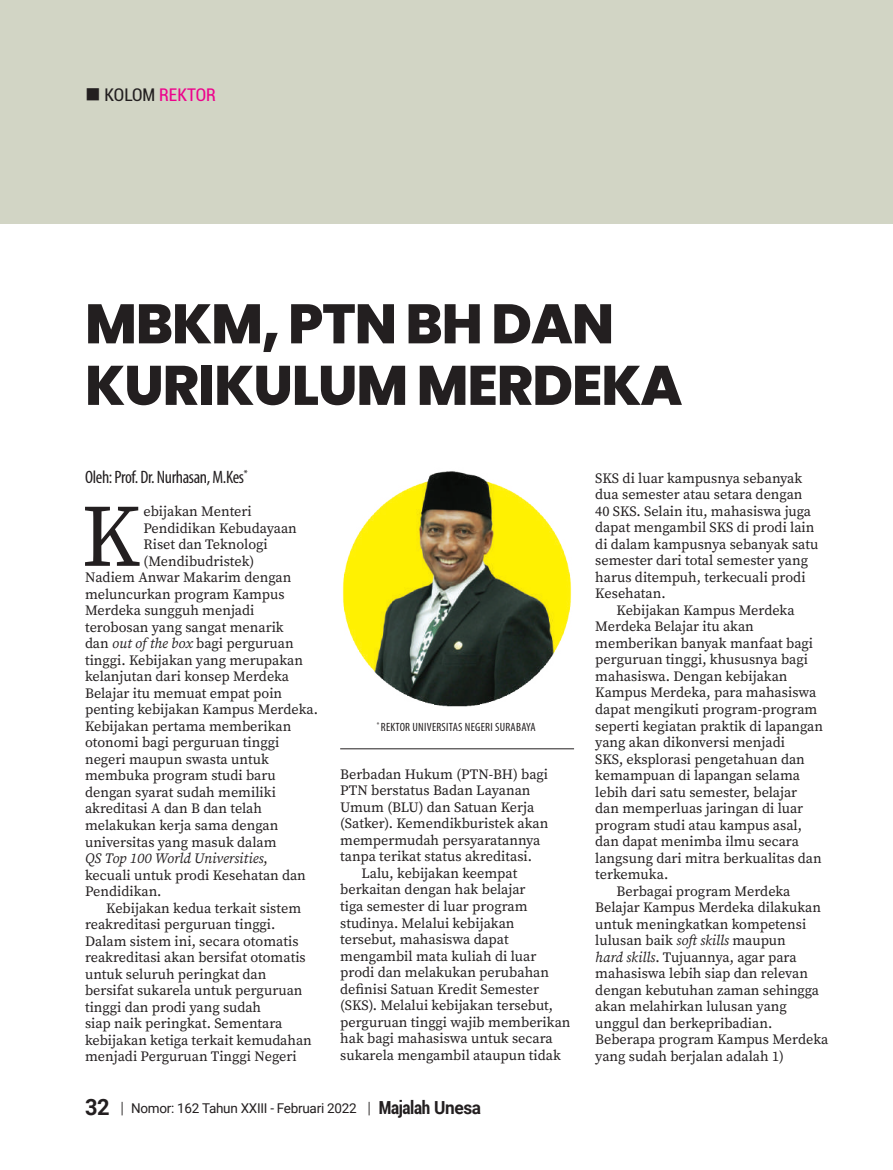
<style>
.page{position:relative;width:893px;height:1170px;background:#fff}
.page>*{position:absolute;margin:0;border:0;box-sizing:border-box;transform-origin:0 0}
.t1{font:88.2px "Source Serif Pro";color:#231f20}
.t2{font:800 55.5px/61.5px "Poppins";letter-spacing:-.02em;color:#231f20}
.t3{font:condensed 18px "Myriad Pro";letter-spacing:-.02em;color:#231f20}
.t4{font:condensed 17.55px "Roboto";color:#ed028c}
.t5{font:14.25px "Source Serif Pro";color:#231f20}
.t6{font:italic 14.25px "Source Serif Pro";color:#231f20}
.t7{font:13.5px "Roboto";letter-spacing:-.02em;color:#231f20}
.t8{font:condensed 12px "Myriad Pro";letter-spacing:.02em;color:#231f20}
.s1{color:#231f20}
.s2{font-style:italic}
.s3{font-style:normal}
.s4{font-weight:700;font-size:22.5px}
.s5{font-family:"Minion Pro"}
.s6{font-weight:700;font-stretch:condensed;font-size:18px}
.s7{font-weight:700;font-size:18px}
</style>
<div class="page">
<div style="left:0;top:0;width:893px;height:223px;background:#d2d5c5"></div>
<img style="left:342px;top:471px;width:230px;height:236px">
<hr style="left:340px;top:748px;width:234px;height:1px;background:#231f20">
<p class="t4" style="left:85px;top:82px;width:132px"><span class="s1">■ KOLOM</span> REKTOR</p>
<h2 class="t2" style="left:85px;top:293px;width:599px">MBKM, PTN BH DAN<br>KURIKULUM MERDEKA</h2>
<p class="t3" style="left:85px;top:466px;width:164px">Oleh: Prof. Dr. Nurhasan, M.Kes<sup>*</sup></p>
<h1 class="t1" style="left:81px;top:477px;width:60px">K</h1>
<p class="t5" style="left:144px;top:502px;width:110px">ebijakan Menteri</p>
<p class="t5" style="left:144px;top:518px;width:155px">Pendidikan Kebudayaan</p>
<p class="t5" style="left:144px;top:535px;width:126px">Riset dan Teknologi</p>
<p class="t5" style="left:144px;top:551px;width:112px">(Mendibudristek)</p>
<p class="t5" style="left:85px;top:568px;width:208px">Nadiem Anwar Makarim dengan</p>
<p class="t5" style="left:85px;top:584px;width:201px">meluncurkan program Kampus</p>
<p class="t5" style="left:85px;top:601px;width:171px">Merdeka sungguh menjadi</p>
<p class="t5" style="left:85px;top:617px;width:200px">terobosan yang sangat menarik</p>
<p class="t5" style="left:85px;top:634px;width:210px">dan <span class="s2">out of the box</span> bagi perguruan</p>
<p class="t5" style="left:85px;top:650px;width:219px">tinggi. Kebijakan yang merupakan</p>
<p class="t5" style="left:85px;top:667px;width:206px">kelanjutan dari konsep Merdeka</p>
<p class="t5" style="left:85px;top:683px;width:199px">Belajar itu memuat empat poin</p>
<p class="t5" style="left:85px;top:700px;width:234px">penting kebijakan Kampus Merdeka.</p>
<p class="t5" style="left:85px;top:716px;width:208px">Kebijakan pertama memberikan</p>
<p class="t5" style="left:85px;top:733px;width:196px">otonomi bagi perguruan tinggi</p>
<p class="t5" style="left:85px;top:749px;width:185px">negeri maupun swasta untuk</p>
<p class="t5" style="left:85px;top:766px;width:192px">membuka program studi baru</p>
<p class="t5" style="left:85px;top:782px;width:192px">dengan syarat sudah memiliki</p>
<p class="t5" style="left:85px;top:799px;width:179px">akreditasi A dan B dan telah</p>
<p class="t5" style="left:85px;top:815px;width:195px">melakukan kerja sama dengan</p>
<p class="t5" style="left:85px;top:832px;width:193px">universitas yang masuk dalam</p>
<p class="t6" style="left:85px;top:848px;width:184px">QS Top 100 World Universities<span class="s3">,</span></p>
<p class="t5" style="left:85px;top:865px;width:222px">kecuali untuk prodi Kesehatan dan</p>
<p class="t5" style="left:85px;top:881px;width:78px">Pendidikan.</p>
<p class="t5" style="left:106px;top:898px;width:196px">Kebijakan kedua terkait sistem</p>
<p class="t5" style="left:85px;top:914px;width:192px">reakreditasi perguruan tinggi.</p>
<p class="t5" style="left:85px;top:931px;width:215px">Dalam sistem ini, secara otomatis</p>
<p class="t5" style="left:85px;top:947px;width:222px">reakreditasi akan bersifat otomatis</p>
<p class="t5" style="left:85px;top:964px;width:183px">untuk seluruh peringkat dan</p>
<p class="t5" style="left:85px;top:980px;width:219px">bersifat sukarela untuk perguruan</p>
<p class="t5" style="left:85px;top:997px;width:178px">tinggi dan prodi yang sudah</p>
<p class="t5" style="left:85px;top:1013px;width:199px">siap naik peringkat. Sementara</p>
<p class="t5" style="left:85px;top:1030px;width:228px">kebijakan ketiga terkait kemudahan</p>
<p class="t5" style="left:85px;top:1046px;width:213px">menjadi Perguruan Tinggi Negeri</p>
<p class="t8" style="left:377px;top:719px;width:160px"><sup>*</sup> REKTOR UNIVERSITAS NEGERI SURABAYA</p>
<p class="t5" style="left:340px;top:764px;width:210px">Berbadan Hukum (PTN-BH) bagi</p>
<p class="t5" style="left:340px;top:781px;width:192px">PTN berstatus Badan Layanan</p>
<p class="t5" style="left:340px;top:797px;width:196px">Umum (BLU) dan Satuan Kerja</p>
<p class="t5" style="left:340px;top:814px;width:210px">(Satker). Kemendikburistek akan</p>
<p class="t5" style="left:340px;top:830px;width:202px">mempermudah persyaratannya</p>
<p class="t5" style="left:340px;top:847px;width:193px">tanpa terikat status akreditasi.</p>
<p class="t5" style="left:361px;top:863px;width:157px">Lalu, kebijakan keempat</p>
<p class="t5" style="left:340px;top:880px;width:187px">berkaitan dengan hak belajar</p>
<p class="t5" style="left:340px;top:896px;width:189px">tiga semester di luar program</p>
<p class="t5" style="left:340px;top:913px;width:176px">studinya. Melalui kebijakan</p>
<p class="t5" style="left:340px;top:929px;width:170px">tersebut, mahasiswa dapat</p>
<p class="t5" style="left:340px;top:946px;width:198px">mengambil mata kuliah di luar</p>
<p class="t5" style="left:340px;top:962px;width:210px">prodi dan melakukan perubahan</p>
<p class="t5" style="left:340px;top:979px;width:200px">definisi Satuan Kredit Semester</p>
<p class="t5" style="left:340px;top:995px;width:215px">(SKS). Melalui kebijakan tersebut,</p>
<p class="t5" style="left:340px;top:1012px;width:232px">perguruan tinggi wajib memberikan</p>
<p class="t5" style="left:340px;top:1028px;width:214px">hak bagi mahasiswa untuk secara</p>
<p class="t5" style="left:340px;top:1045px;width:222px">sukarela mengambil ataupun tidak</p>
<p class="t7" style="left:85px;top:1098px;width:398px"><span class="s4">32</span> <span class="s5">|</span> Nomor: 162 Tahun XXIII - Februari 2022 <span class="s5">|</span> <span class="s6">Majalah</span> <span class="s7">Unesa</span></p>
<p class="t5" style="left:595px;top:468px;width:209px">SKS di luar kampusnya sebanyak</p>
<p class="t5" style="left:595px;top:485px;width:209px">dua semester atau setara dengan</p>
<p class="t5" style="left:595px;top:501px;width:217px">40 SKS. Selain itu, mahasiswa juga</p>
<p class="t5" style="left:595px;top:518px;width:221px">dapat mengambil SKS di prodi lain</p>
<p class="t5" style="left:595px;top:534px;width:225px">di dalam kampusnya sebanyak satu</p>
<p class="t5" style="left:595px;top:551px;width:214px">semester dari total semester yang</p>
<p class="t5" style="left:595px;top:567px;width:212px">harus ditempuh, terkecuali prodi</p>
<p class="t5" style="left:595px;top:584px;width:72px">Kesehatan.</p>
<p class="t5" style="left:617px;top:600px;width:180px">Kebijakan Kampus Merdeka</p>
<p class="t5" style="left:595px;top:617px;width:160px">Merdeka Belajar itu akan</p>
<p class="t5" style="left:595px;top:633px;width:219px">memberikan banyak manfaat bagi</p>
<p class="t5" style="left:595px;top:650px;width:214px">perguruan tinggi, khususnya bagi</p>
<p class="t5" style="left:595px;top:666px;width:194px">mahasiswa. Dengan kebijakan</p>
<p class="t5" style="left:595px;top:683px;width:223px">Kampus Merdeka, para mahasiswa</p>
<p class="t5" style="left:595px;top:699px;width:224px">dapat mengikuti program-program</p>
<p class="t5" style="left:595px;top:716px;width:229px">seperti kegiatan praktik di lapangan</p>
<p class="t5" style="left:595px;top:732px;width:191px">yang akan dikonversi menjadi</p>
<p class="t5" style="left:595px;top:749px;width:211px">SKS, eksplorasi pengetahuan dan</p>
<p class="t5" style="left:595px;top:765px;width:206px">kemampuan di lapangan selama</p>
<p class="t5" style="left:595px;top:782px;width:203px">lebih dari satu semester, belajar</p>
<p class="t5" style="left:595px;top:798px;width:209px">dan memperluas jaringan di luar</p>
<p class="t5" style="left:595px;top:815px;width:208px">program studi atau kampus asal,</p>
<p class="t5" style="left:595px;top:831px;width:205px">dan dapat menimba ilmu secara</p>
<p class="t5" style="left:595px;top:848px;width:228px">langsung dari mitra berkualitas dan</p>
<p class="t5" style="left:595px;top:864px;width:74px">terkemuka.</p>
<p class="t5" style="left:617px;top:881px;width:175px">Berbagai program Merdeka</p>
<p class="t5" style="left:595px;top:897px;width:227px">Belajar Kampus Merdeka dilakukan</p>
<p class="t5" style="left:595px;top:914px;width:212px">untuk meningkatkan kompetensi</p>
<p class="t5" style="left:595px;top:930px;width:192px">lulusan baik <span class="s2">soft skills</span> maupun</p>
<p class="t5" style="left:595px;top:947px;width:203px"><span class="s2">hard skills</span>. Tujuannya, agar para</p>
<p class="t5" style="left:595px;top:963px;width:214px">mahasiswa lebih siap dan relevan</p>
<p class="t5" style="left:595px;top:980px;width:225px">dengan kebutuhan zaman sehingga</p>
<p class="t5" style="left:595px;top:996px;width:193px">akan melahirkan lulusan yang</p>
<p class="t5" style="left:595px;top:1013px;width:178px">unggul dan berkepribadian.</p>
<p class="t5" style="left:595px;top:1029px;width:235px">Beberapa program Kampus Merdeka</p>
<p class="t5" style="left:595px;top:1046px;width:190px">yang sudah berjalan adalah 1)</p>
</div>
